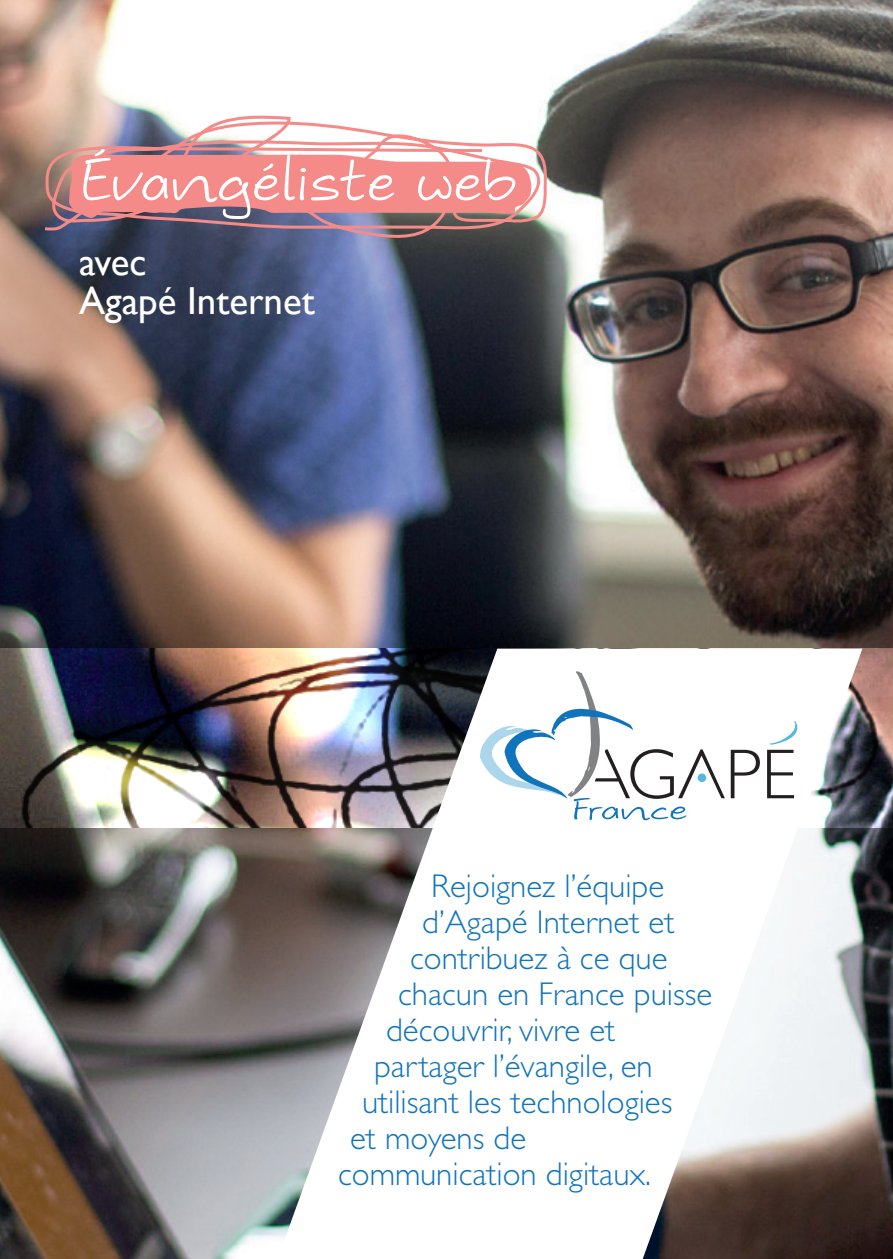
<style>
.page{position:relative;width:893px;height:1259px;background:#fff}
.page>*{position:absolute;margin:0;border:0;box-sizing:border-box;transform-origin:0 0}
.t1{font:54px "Hybi 4";color:#fff}
.t2{font:39px/39px "Gill Sans";color:#fff}
.t3{font:300 33px "Gill Sans Std";color:#1074bc}
</style>
<div class="page">
<img style="left:0;top:0;width:893px;height:1259px">
<img style="left:42px;top:115px;width:506px;height:126px">
<img style="left:0;top:648px;width:893px;height:179px">
<svg style="left:69px;top:148px;width:464px;height:70px;background:#e58f8f"></svg>
<img style="left:244px;top:648px;width:624px;height:611px">
<svg style="left:769px;top:721px;width:29px;height:23px"></svg>
<svg style="left:478px;top:671px;width:247px;height:149px"></svg>
<svg style="left:731px;top:750px;width:29px;height:48px"></svg>
<svg style="left:767px;top:750px;width:27px;height:48px"></svg>
<div style="left:698px;top:773px;width:8px;height:9px;background:#54b7df;border-radius:50%"></div>
<h1 class="t1" style="left:81px;top:149px;width:437px">Evangeliste web</h1>
<p class="t2" style="left:79px;top:242px;width:237px">avec<br>Agapé Internet</p>
<p class="t3" style="left:431px;top:867px;width:235px">Rejoignez l’équipe</p>
<p class="t3" style="left:422px;top:903px;width:254px">d’Agapé Internet et</p>
<p class="t3" style="left:410px;top:939px;width:259px">contribuez à ce que</p>
<p class="t3" style="left:398px;top:975px;width:316px">chacun en France puisse</p>
<p class="t3" style="left:386px;top:1011px;width:231px">découvrir, vivre et</p>
<p class="t3" style="left:374px;top:1047px;width:280px">partager l’évangile, en</p>
<p class="t3" style="left:362px;top:1083px;width:312px">utilisant les technologies</p>
<p class="t3" style="left:350px;top:1119px;width:178px">et moyens de</p>
<p class="t3" style="left:338px;top:1155px;width:315px">communication digitaux.</p>
</div>
